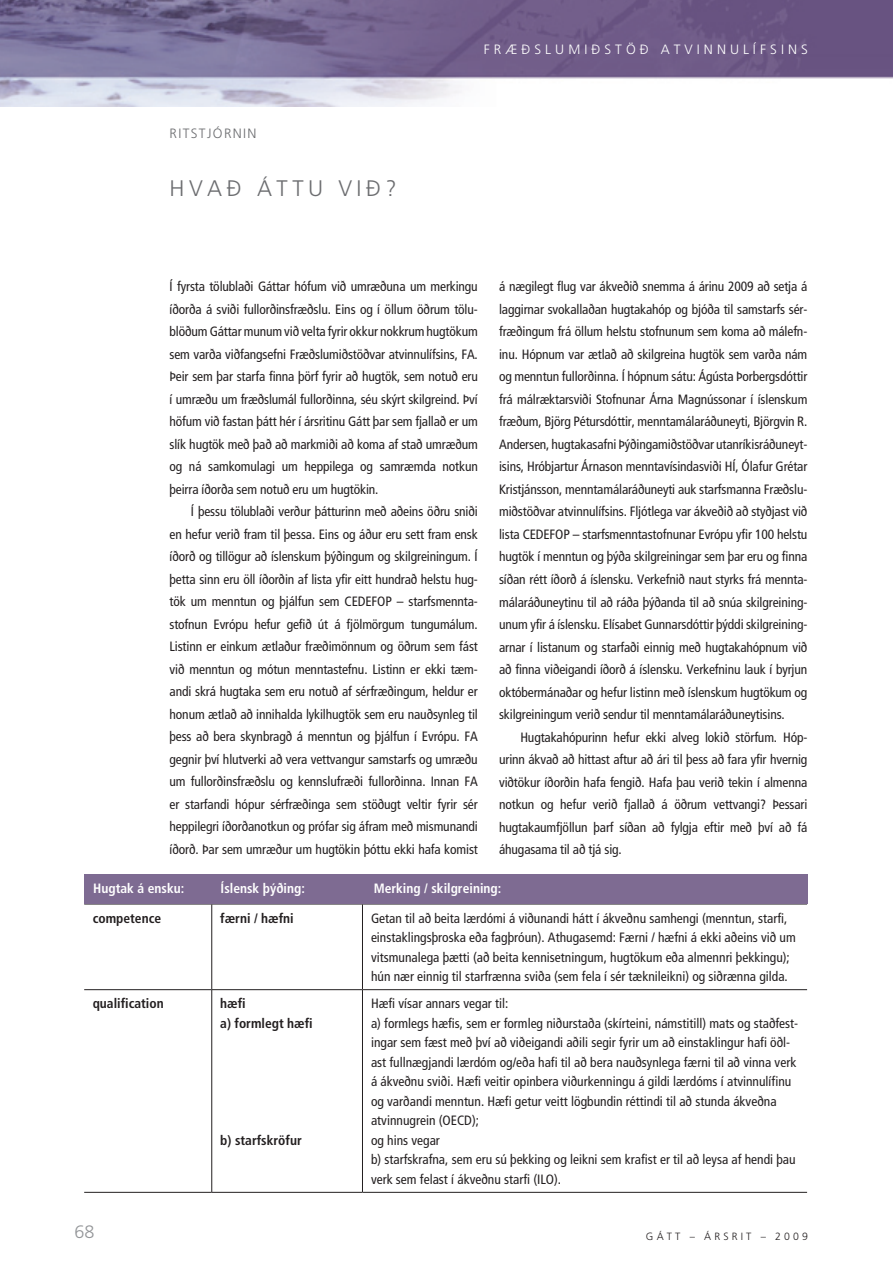
<style>
.page{position:relative;width:893px;height:1263px;background:#fff}
.page>*{position:absolute;margin:0;border:0;box-sizing:border-box;transform-origin:0 0}
.t1{font:300 22.5px "Frutiger";letter-spacing:.2em;color:#6c6d70}
.t2{font:300 18px "Frutiger";color:#939598}
.t3{font:condensed 13.5px/22.5px "Frutiger";color:#231f20;text-align:justify}
.t4{font:700 condensed 13.5px/19.5px "Frutiger";color:#231f20}
.t5{font:700 condensed 13.5px "Frutiger";color:#fff}
.t6{font:300 13.5px "Frutiger";letter-spacing:.3em;color:#fff}
.t7{font:300 13.5px "Frutiger";letter-spacing:.1em;color:#6c6d70}
.t8{font:300 10.5px "Frutiger";letter-spacing:.3em;color:#231f20}
</style>
<div class="page">
<img style="left:0;top:0;width:893px;height:106px">
<hr style="left:211px;top:904px;width:1px;height:85px;background:#231f20">
<hr style="left:362px;top:904px;width:1px;height:85px;background:#231f20">
<hr style="left:211px;top:990px;width:1px;height:202px;background:#231f20">
<hr style="left:362px;top:990px;width:1px;height:202px;background:#231f20">
<hr style="left:84px;top:904px;width:128px;height:1px;background:#231f20">
<hr style="left:212px;top:904px;width:150px;height:1px;background:#231f20">
<hr style="left:362px;top:904px;width:445px;height:1px;background:#231f20">
<hr style="left:84px;top:989px;width:128px;height:1px;background:#231f20">
<hr style="left:212px;top:989px;width:150px;height:1px;background:#231f20">
<hr style="left:362px;top:989px;width:445px;height:1px;background:#231f20">
<hr style="left:84px;top:1192px;width:128px;height:1px;background:#231f20">
<hr style="left:212px;top:1192px;width:150px;height:1px;background:#231f20">
<hr style="left:362px;top:1192px;width:445px;height:1px;background:#231f20">
<div style="left:84px;top:874px;width:723px;height:30px;background:#7e6b92"></div>
<p class="t7" style="left:170px;top:126px;width:89px">RITSTJÓRNIN</p>
<h1 class="t1" style="left:170px;top:176px;width:229px">HVAÐ ÁTTU VIÐ?</h1>
<p class="t6" style="left:484px;top:42px;width:326px">FRÆÐSLUMIÐSTÖÐ ATVINNULÍFSINS</p>
<p class="t3" style="left:170px;top:275px;width:310px">Í fyrsta tölublaði Gáttar hófum við umræðuna um merkingu íðorða á sviði fullorðinsfræðslu. Eins og í öllum öðrum tölu&shy;blöðum Gáttar munum við velta fyrir okkur nokkrum hugtökum sem varða viðfangsefni Fræðslumiðstöðvar atvinnulífsins, FA.<br>Þeir sem þar starfa finna þörf fyrir að hugtök, sem notuð eru í umræðu um fræðslumál fullorðinna, séu skýrt skilgreind. Því höfum við fastan þátt hér í ársritinu Gátt þar sem fjallað er um slík hugtök með það að markmiði að koma af stað umræðum og ná samkomulagi um heppilega og samræmda notkun þeirra íðorða sem notuð eru um hugtökin.</p>
<p class="t3" style="left:170px;top:500px;width:310px;text-indent:21px">Í þessu tölublaði verður þátturinn með aðeins öðru sniði en hefur verið fram til þessa. Eins og áður eru sett fram ensk íðorð og tillögur að íslenskum þýðingum og skilgreiningum. Í þetta sinn eru öll íðorðin af lista yfir eitt hundrað helstu hug&shy;tök um menntun og þjálfun sem CEDEFOP – starfsmennta&shy;stofnun Evrópu hefur gefið út á fjölmörgum tungumálum.<br>Listinn er einkum ætlaður fræðimönnum og öðrum sem fást við menntun og mótun menntastefnu. Listinn er ekki tæm&shy;andi skrá hugtaka sem eru notuð af sérfræðingum, heldur er honum ætlað að innihalda lykilhugtök sem eru nauðsynleg til þess að bera skynbragð á menntun og þjálfun í Evrópu. FA gegnir því hlutverki að vera vettvangur samstarfs og umræðu um fullorðinsfræðslu og kennslufræði fullorðinna. Innan FA er starfandi hópur sérfræðinga sem stöðugt veltir fyrir sér heppilegri íðorðanotkun og prófar sig áfram með mismunandi íðorð. Þar sem umræður um hugtökin þóttu ekki hafa komist</p>
<p class="t3" style="left:499px;top:276px;width:310px">á nægilegt flug var ákveðið snemma á árinu 2009 að setja á laggirnar svokallaðan hugtakahóp og bjóða til samstarfs sér&shy;fræðingum frá öllum helstu stofnunum sem koma að málefn&shy;inu. Hópnum var ætlað að skilgreina hugtök sem varða nám og menntun fullorðinna. Í hópnum sátu: Ágústa Þorbergsdóttir frá málræktarsviði Stofnunar Árna Magnússonar í íslenskum fræðum, Björg Pétursdóttir, menntamálaráðuneyti, Björgvin R.<br>Andersen, hugtakasafni Þýðingamiðstöðvar utanríkisráðuneyt&shy;isins, Hróbjartur Árnason menntavísindasviði HÍ, Ólafur Grétar Kristjánsson, menntamálaráðuneyti auk starfsmanna Fræðslu&shy;miðstöðvar atvinnulífsins. Fljótlega var ákveðið að styðjast við lista CEDEFOP – starfsmenntastofnunar Evrópu yfir 100 helstu hugtök í menntun og þýða skilgreiningar sem þar eru og finna síðan rétt íðorð á íslensku. Verkefnið naut styrks frá mennta&shy;málaráðuneytinu til að ráða þýðanda til að snúa skilgreining&shy;unum yfir á íslensku. Elísabet Gunnarsdóttir þýddi skilgreining&shy;arnar í listanum og starfaði einnig með hugtakahópnum við að finna viðeigandi íðorð á íslensku. Verkefninu lauk í byrjun októbermánaðar og hefur listinn með íslenskum hugtökum og skilgreiningum verið sendur til menntamálaráðuneytisins.</p>
<p class="t3" style="left:499px;top:726px;width:310px;text-indent:21px">Hugtakahópurinn hefur ekki alveg lokið störfum. Hóp&shy;urinn ákvað að hittast aftur að ári til þess að fara yfir hvernig viðtökur íðorðin hafa fengið. Hafa þau verið tekin í almenna notkun og hefur verið fjallað á öðrum vettvangi? Þessari hugtakaumfjöllun þarf síðan að fylgja eftir með því að fá áhugasama til að tjá sig.</p>
<p class="t5" style="left:93px;top:880px;width:93px">Hugtak á ensku:</p>
<p class="t5" style="left:221px;top:881px;width:86px">Íslensk þýðing:</p>
<p class="t5" style="left:374px;top:881px;width:129px">Merking / skilgreining:</p>
<p class="t4" style="left:93px;top:908px;width:70px">competence</p>
<p class="t4" style="left:220px;top:908px;width:75px">færni / hæfni</p>
<p class="t3" style="left:371px;top:908px;width:426px;line-height:19.5px;text-align:left">Getan til að beita lærdómi á viðunandi hátt í ákveðnu samhengi (menntun, starfi, einstaklingsþroska eða fagþróun). Athugasemd: Færni / hæfni á ekki aðeins við um vitsmunalega þætti (að beita kennisetningum, hugtökum eða almennri þekkingu); hún nær einnig til starfrænna sviða (sem fela í sér tæknileikni) og siðrænna gilda.</p>
<p class="t4" style="left:93px;top:994px;width:73px">qualification</p>
<p class="t4" style="left:220px;top:994px;width:94px">hæfi<br>a) formlegt hæfi</p>
<p class="t3" style="left:371px;top:994px;width:429px;line-height:19.5px;text-align:left">Hæfi vísar annars vegar til:<br>a) formlegs hæfis, sem er formleg niðurstaða (skírteini, námstitill) mats og staðfest&shy;ingar sem fæst með því að viðeigandi aðili segir fyrir um að einstaklingur hafi öðl&shy;ast fullnægjandi lærdóm og/eða hafi til að bera nauðsynlega færni til að vinna verk á ákveðnu sviði. Hæfi veitir opinbera viðurkenningu á gildi lærdóms í atvinnulífinu og varðandi menntun. Hæfi getur veitt lögbundin réttindi til að stunda ákveðna atvinnugrein (OECD);<br>og hins vegar<br>b) starfskrafna, sem eru sú þekking og leikni sem krafist er til að leysa af hendi þau verk sem felast í ákveðnu starfi (ILO).</p>
<p class="t4" style="left:220px;top:1130px;width:83px">b) starfskröfur</p>
<h2 class="t2" style="left:75px;top:1222px;width:22px">68</h2>
<p class="t8" style="left:646px;top:1230px;width:163px">GÁTT – ÁRSRIT – 2009</p>
</div>
